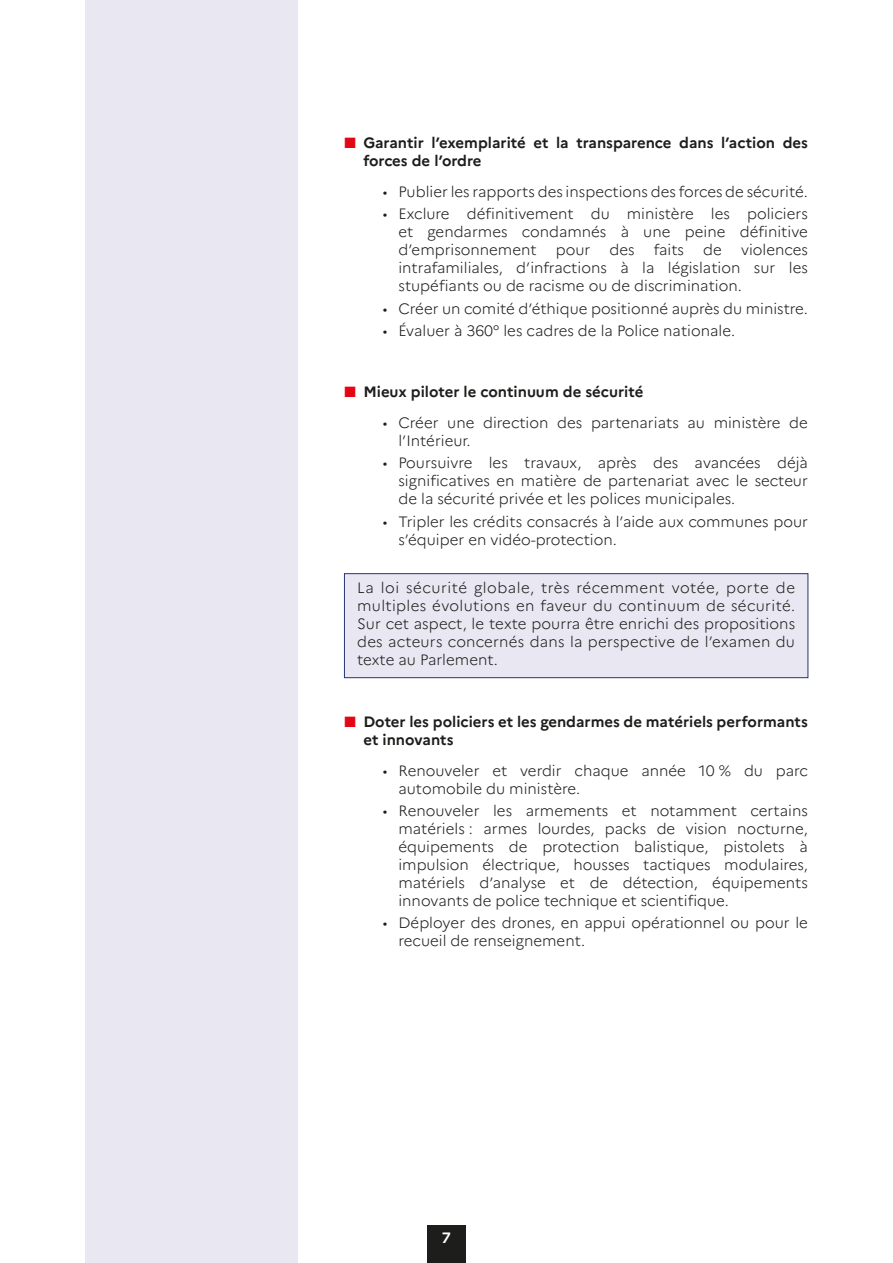
<style>
.page{position:relative;width:893px;height:1263px;background:#fff}
.page>*{position:absolute;margin:0;border:0;box-sizing:border-box;transform-origin:0 0}
.Bleu_cadre_1_paragra{font:300 15px/18px "Marianne";color:#1d1d1b;text-align:justify}
.Niv_1_Sous-titre_bol{font:700 15px/18px "Marianne";color:#1d1d1b}
.t1{font:700 15px "Marianne";color:#fff}
.s1{color:#e30614}
</style>
<div class="page">
<div style="left:427px;top:1225px;width:39px;height:38px;background:#1d1d1b"></div>
<div style="left:344px;top:573px;width:464px;height:105px;background:#e9e7f2;border:1px solid #273475"></div>
<div style="left:85px;top:0;width:213px;height:1263px;background:#e9e7f2"></div>
<p class="Niv_1_Sous-titre_bol" style="left:363px;top:134px;width:446px;text-indent:-19px"><span class="s1">■</span> Garantir l’exemplarité et la transparence dans l’action des forces de l’ordre</p>
<p class="Bleu_cadre_1_paragra" style="left:383px;top:183px;width:427px">• Publier les rapports des inspections des forces de sécurité.</p>
<p class="Bleu_cadre_1_paragra" style="left:398px;top:205px;width:411px;text-indent:-16px">• Exclure définitivement du ministère les policiers et gendarmes condamnés à une peine définitive d’emprisonnement</p>
<p class="Bleu_cadre_1_paragra" style="left:398px;top:241px;width:411px;text-indent:343px">violences intrafamiliales, d’infractions à la législation sur les stupéfiants ou de racisme ou de discrimination.</p>
<p class="Bleu_cadre_1_paragra" style="left:383px;top:299px;width:427px">• Créer un comité d’éthique positionné auprès du ministre.</p>
<p class="Bleu_cadre_1_paragra" style="left:383px;top:321px;width:354px">• Évaluer à 360° les cadres de la Police nationale.</p>
<p class="Bleu_cadre_1_paragra" style="left:556px;top:241px;width:36px">pour</p>
<p class="Bleu_cadre_1_paragra" style="left:610px;top:241px;width:27px">des</p>
<p class="Bleu_cadre_1_paragra" style="left:654px;top:241px;width:32px">faits</p>
<p class="Bleu_cadre_1_paragra" style="left:703px;top:241px;width:20px">de</p>
<p class="Niv_1_Sous-titre_bol" style="left:344px;top:383px;width:300px"><span class="s1">■</span> Mieux piloter le continuum de sécurité</p>
<p class="Bleu_cadre_1_paragra" style="left:398px;top:414px;width:411px;text-indent:-16px">• Créer une direction des partenariats au ministère de l’Intérieur.</p>
<p class="Bleu_cadre_1_paragra" style="left:398px;top:454px;width:411px;text-indent:-16px">• Poursuivre les travaux, après des avancées déjà significatives en matière de partenariat avec le secteur de la sécurité privée et les polices municipales.</p>
<p class="Bleu_cadre_1_paragra" style="left:398px;top:512px;width:411px;text-indent:-16px">• Tripler les crédits consacrés à l’aide aux communes pour s’équiper en vidéo-protection.</p>
<p class="Bleu_cadre_1_paragra" style="left:357px;top:579px;width:440px">La loi sécurité globale, très récemment votée, porte de multiples évolutions en faveur du continuum de sécurité.<br>Sur cet aspect, le texte pourra être enrichi des propositions des acteurs concernés dans la perspective de l’examen du texte au Parlement.</p>
<p class="Niv_1_Sous-titre_bol" style="left:363px;top:712px;width:446px;text-indent:-19px"><span class="s1">■</span> Doter les policiers et les gendarmes de matériels performants et innovants</p>
<p class="Bleu_cadre_1_paragra" style="left:398px;top:761px;width:411px;text-indent:-16px">• Renouveler et verdir chaque année 10 % du parc automobile du ministère.</p>
<p class="Bleu_cadre_1_paragra" style="left:398px;top:801px;width:411px;text-indent:-16px">• Renouveler les armements et notamment certains matériels : armes lourdes, packs de vision nocturne, équipements de protection balistique, pistolets à impulsion électrique, housses tactiques modulaires, matériels d’analyse et de détection, équipements innovants de police technique et scientifique.</p>
<p class="Bleu_cadre_1_paragra" style="left:398px;top:914px;width:411px;text-indent:-16px">• Déployer des drones, en appui opérationnel ou pour le recueil de renseignement.</p>
<p class="t1" style="left:442px;top:1228px;width:10px">7</p>
</div>
